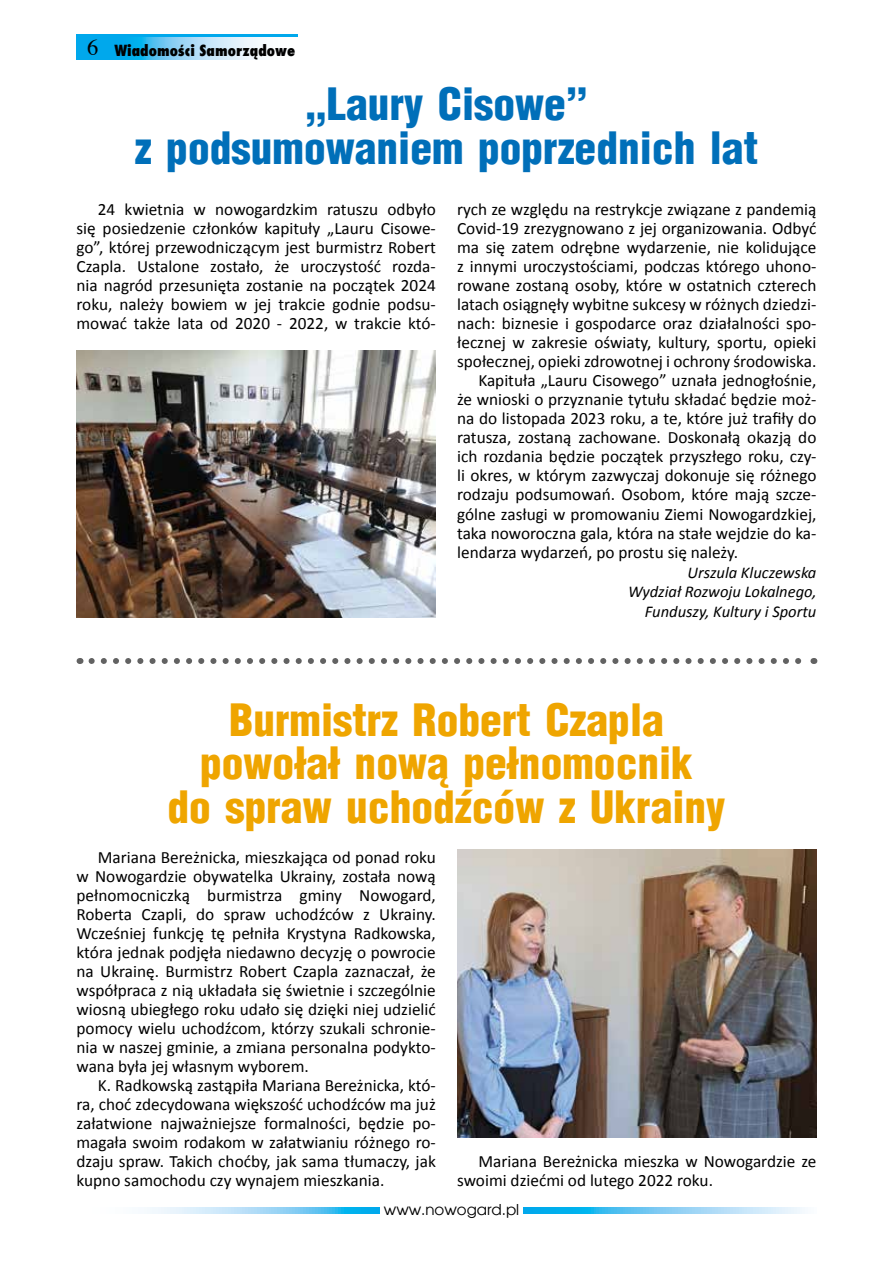
<style>
.page{position:relative;width:893px;height:1263px;background:#fff}
.page>*{position:absolute;margin:0;border:0;box-sizing:border-box;transform-origin:0 0}
.t1{font:900 43.5px/43.5px "Switzerland Cond";color:#efa500;text-align:center}
.t2{font:900 43.5px/43.5px "Switzerland Cond";color:#006fb9;text-align:center}
.t3{font:17.25px/19px "Calibri";color:#000;text-align:justify}
.t4{font:italic 16.5px/19.8px "Calibri";color:#000;text-align:right}
.t5{font:800 15px "Fujiyama";color:#000}
.t6{font:15px "Avalon";color:#000}
.s1{font-family:"Times";font-weight:400;font-size:22.5px}
</style>
<div class="page">
<div style="left:77px;top:34px;width:221px;height:26px;background:#00a8ec"></div>
<svg style="left:138px;top:37px;width:160px;height:23px;background:#b9e3f8"></svg>
<svg style="left:147px;top:1207px;width:658px;height:6px;background:#81d0f4"></svg>
<div style="left:380px;top:1203px;width:143px;height:15px;background:#fff"></div>
<img style="left:77px;top:351px;width:359px;height:266px">
<img style="left:457px;top:849px;width:359px;height:288px">
<svg style="left:92px;top:658px;width:710px;height:6px"></svg>
<p class="t5" style="left:87px;top:40px;width:210px"><span class="s1">6</span> Wiadomości Samorządowe</p>
<h1 class="t2" style="left:135px;top:81px;width:625px">„Laury Cisowe”<br>z podsumowaniem poprzednich lat</h1>
<p class="t3" style="left:77px;top:200px;width:361px;text-indent:21px">24 kwietnia w nowogardzkim ratuszu odbyło się posiedzenie członków kapituły „Lauru Cisowe&shy;go”, której przewodniczącym jest burmistrz Robert Czapla. Ustalone zostało, że uroczystość rozda&shy;nia nagród przesunięta zostanie na początek 2024 roku, należy bowiem w jej trakcie godnie podsu&shy;mować także lata od 2020 - 2022, w trakcie któ-</p>
<p class="t3" style="left:457px;top:200px;width:361px">rych ze względu na restrykcje związane z pandemią</p>
<p class="t3" style="left:457px;top:219px;width:361px">Covid-19 zrezygnowano z jej organizowania. Odbyć</p>
<p class="t3" style="left:457px;top:238px;width:361px">ma się zatem odrębne wydarzenie, nie kolidujące</p>
<p class="t3" style="left:457px;top:257px;width:361px">z innymi uroczystościami, podczas którego uhono-</p>
<p class="t3" style="left:457px;top:276px;width:361px">rowane zostaną osoby, które w ostatnich czterech</p>
<p class="t3" style="left:457px;top:295px;width:361px">latach osiągnęły wybitne sukcesy w różnych dziedzi-</p>
<p class="t3" style="left:457px;top:314px;width:361px">nach: biznesie i gospodarce oraz działalności spo-</p>
<p class="t3" style="left:457px;top:333px;width:361px">łecznej w zakresie oświaty, kultury, sportu, opieki</p>
<p class="t3" style="left:457px;top:352px;width:361px">społecznej, opieki zdrowotnej i ochrony środowiska.</p>
<p class="t3" style="left:478px;top:371px;width:340px">Kapituła „Lauru Cisowego” uznała jednogłośnie,</p>
<p class="t3" style="left:457px;top:390px;width:361px">że wnioski o przyznanie tytułu składać będzie moż-</p>
<p class="t3" style="left:457px;top:409px;width:361px">na do listopada 2023 roku, a te, które już trafiły do</p>
<p class="t3" style="left:457px;top:428px;width:361px">ratusza, zostaną zachowane. Doskonałą okazją do</p>
<p class="t3" style="left:457px;top:447px;width:361px">ich rozdania będzie początek przyszłego roku, czy-</p>
<p class="t3" style="left:457px;top:466px;width:361px">li okres, w którym zazwyczaj dokonuje się różnego</p>
<p class="t3" style="left:457px;top:485px;width:361px">rodzaju podsumowań. Osobom, które mają szcze-</p>
<p class="t3" style="left:457px;top:504px;width:361px">gólne zasługi w promowaniu Ziemi Nowogardzkiej,</p>
<p class="t3" style="left:457px;top:523px;width:361px">taka noworoczna gala, która na stałe wejdzie do ka-</p>
<p class="t3" style="left:457px;top:542px;width:283px">lendarza wydarzeń, po prostu się należy.</p>
<p class="t4" style="left:628px;top:561px;width:190px">Urszula Kluczewska<br>Wydział Rozwoju Lokalnego,<br>Funduszy, Kultury i Sportu</p>
<h1 class="t1" style="left:168px;top:697px;width:559px">Burmistrz Robert Czapla powołał nową pełnomocnik<br>do spraw uchodźców z Ukrainy</h1>
<p class="t3" style="left:77px;top:847px;width:361px;text-indent:21px">Mariana Bereżnicka, mieszkająca od ponad roku w Nowogardzie obywatelka Ukrainy, została nową pełnomocniczką burmistrza gminy Nowogard, Roberta Czapli, do spraw uchodźców z Ukrainy.<br>Wcześniej funkcję tę pełniła Krystyna Radkowska, która jednak podjęła niedawno decyzję o powrocie na Ukrainę. Burmistrz Robert Czapla zaznaczał, że współpraca z nią układała się świetnie i szczególnie wiosną ubiegłego roku udało się dzięki niej udzielić pomocy wielu uchodźcom, którzy szukali schronie&shy;nia w naszej gminie, a zmiana personalna podykto&shy;wana była jej własnym wyborem.</p>
<p class="t3" style="left:77px;top:1076px;width:361px;text-indent:21px">K. Radkowską zastąpiła Mariana Bereżnicka, któ&shy;ra, choć zdecydowana większość uchodźców ma już załatwione najważniejsze formalności, będzie po&shy;magała swoim rodakom w załatwianiu różnego ro&shy;dzaju spraw. Takich choćby, jak sama tłumaczy, jak kupno samochodu czy wynajem mieszkania.</p>
<p class="t3" style="left:457px;top:1152px;width:361px;text-indent:21px">Mariana Bereżnicka mieszka w Nowogardzie ze swoimi dziećmi od lutego 2022 roku.</p>
<p class="t6" style="left:384px;top:1200px;width:137px">www.nowogard.pl</p>
</div>
